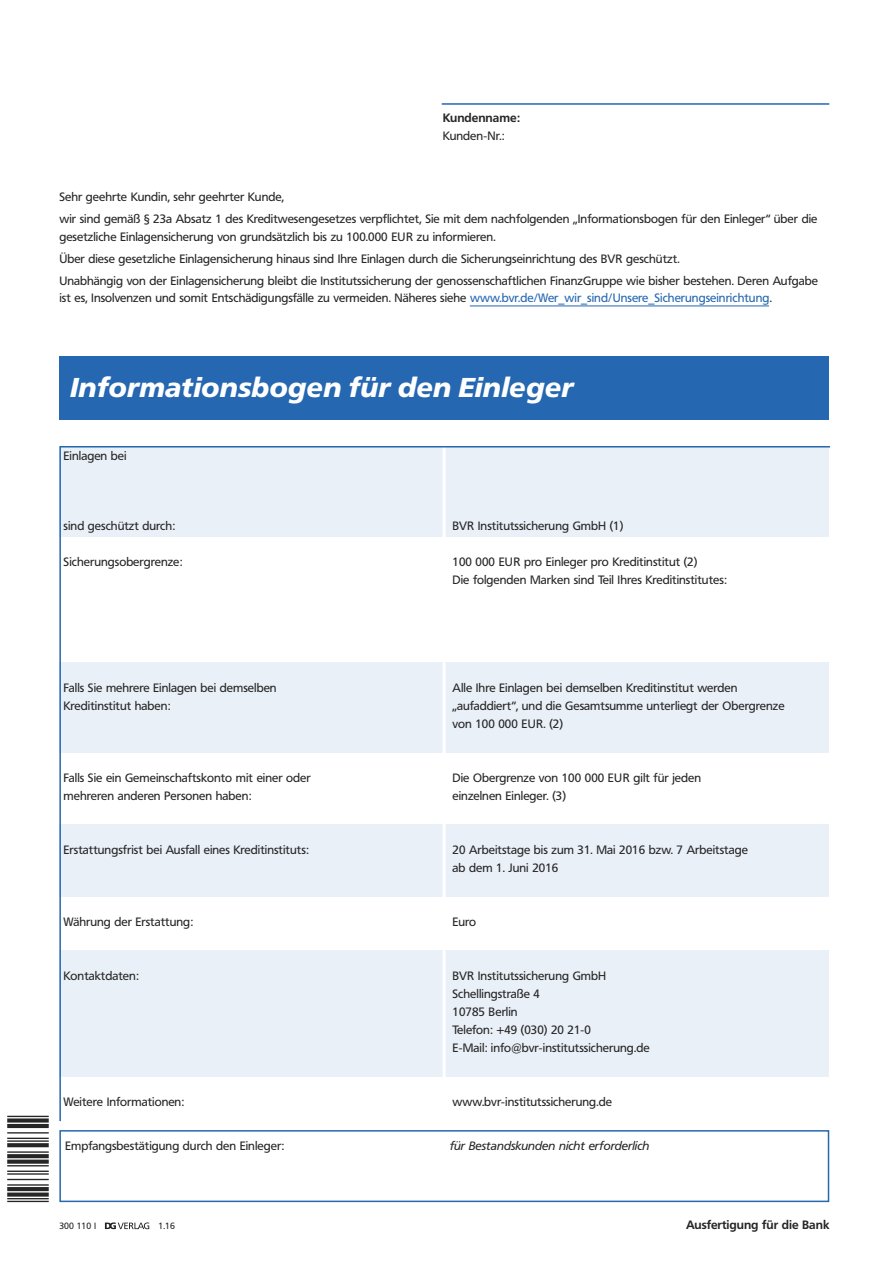
<style>
.page{position:relative;width:893px;height:1263px;background:#fff}
.page>*{position:absolute;margin:0;border:0;box-sizing:border-box;transform-origin:0 0}
.t1{font:italic 900 27px "Frutiger VR";color:#fff}
.t2{font:12px/18px "Frutiger VR";color:#272627}
.t3{font:italic 12px "Frutiger VR";color:#272627}
.t4{font:700 12px "Frutiger VR";color:#272627}
.t5{font:9px "Frutiger VR";color:#272627}
.s1{color:#2567b0}
</style>
<div class="page">
<svg style="left:105px;top:1222px;width:44px;height:7px"></svg>
<div style="left:59px;top:356px;width:770px;height:63px;background:#2567b0"></div>
<div style="left:59px;top:1130px;width:770px;height:72px;border:2px solid #2567b0"></div>
<hr style="left:7px;top:1198px;width:42px;height:1px;background:#272627">
<hr style="left:7px;top:1201px;width:42px;height:1px;background:#272627">
<hr style="left:7px;top:1173px;width:42px;height:2px;background:#272627">
<hr style="left:7px;top:1179px;width:42px;height:1px;background:#272627">
<hr style="left:7px;top:1187px;width:42px;height:4px;background:#272627">
<svg style="left:7px;top:1192px;width:42px;height:4px"></svg>
<hr style="left:7px;top:1184px;width:42px;height:2px;background:#272627">
<hr style="left:7px;top:1170px;width:42px;height:2px;background:#272627">
<hr style="left:7px;top:1151px;width:42px;height:2px;background:#272627">
<svg style="left:7px;top:1154px;width:42px;height:4px"></svg>
<div style="left:7px;top:1159px;width:42px;height:5px;background:#272627"></div>
<hr style="left:7px;top:1165px;width:42px;height:1px;background:#272627">
<hr style="left:7px;top:1140px;width:42px;height:2px;background:#272627">
<hr style="left:7px;top:1132px;width:42px;height:1px;background:#272627">
<hr style="left:7px;top:1124px;width:42px;height:4px;background:#272627">
<svg style="left:7px;top:1143px;width:42px;height:4px"></svg>
<hr style="left:7px;top:1138px;width:42px;height:1px;background:#272627">
<svg style="left:7px;top:1118px;width:42px;height:4px"></svg>
<hr style="left:7px;top:1116px;width:42px;height:1px;background:#272627">
<hr style="left:442px;top:103px;width:387px;height:2px;background:#2567b0">
<svg style="left:59px;top:446px;width:771px;height:676px"></svg>
<hr style="left:470px;top:306px;width:299px;height:1px;background:#2567b0">
<p class="t4" style="left:443px;top:111px;width:79px">Kundenname:</p>
<p class="t2" style="left:443px;top:127px;width:63px">Kunden-Nr.:</p>
<p class="t2" style="left:59px;top:186px;width:759px;line-height:22px">Sehr geehrte Kundin, sehr geehrter Kunde,<br>wir sind gemäß § 23a Absatz 1 des Kreditwesengesetzes verpflichtet, Sie mit dem nachfolgenden „Informationsbogen für den Einleger“ über die</p>
<p class="t2" style="left:59px;top:225px;width:760px;line-height:22px">gesetzliche Einlagensicherung von grundsätzlich bis zu 100.000 EUR zu informieren.<br>Über diese gesetzliche Einlagensicherung hinaus sind Ihre Einlagen durch die Sicherungseinrichtung des BVR geschützt.<br>Unabhängig von der Einlagensicherung bleibt die Institutssicherung der genossenschaftlichen FinanzGruppe wie bisher bestehen. Deren Aufgabe</p>
<p class="t2" style="left:59px;top:289px;width:714px">ist es, Insolvenzen und somit Entschädigungsfälle zu vermeiden. Näheres siehe <span class="s1">www.bvr.de/Wer_wir_sind/Unsere_Sicherungseinrichtung</span>.</p>
<h1 class="t1" style="left:70px;top:373px;width:505px">Informationsbogen für den Einleger</h1>
<p class="t2" style="left:64px;top:446px;width:65px">Einlagen bei</p>
<p class="t2" style="left:64px;top:517px;width:113px">sind geschützt durch:</p>
<p class="t2" style="left:64px;top:552px;width:120px">Sicherungsobergrenze:</p>
<p class="t2" style="left:453px;top:516px;width:172px">BVR Institutssicherung GmbH (1)</p>
<p class="t2" style="left:453px;top:552px;width:276px">100 000 EUR pro Einleger pro Kreditinstitut (2)<br>Die folgenden Marken sind Teil Ihres Kreditinstitutes:</p>
<p class="t2" style="left:64px;top:678px;width:215px">Falls Sie mehrere Einlagen bei demselben<br>Kreditinstitut haben:</p>
<p class="t2" style="left:453px;top:678px;width:334px">Alle Ihre Einlagen bei demselben Kreditinstitut werden „aufaddiert“, und die Gesamtsumme unterliegt der Obergrenze von 100 000 EUR. (2)</p>
<p class="t2" style="left:64px;top:768px;width:249px">Falls Sie ein Gemeinschaftskonto mit einer oder mehreren anderen Personen haben:</p>
<p class="t2" style="left:453px;top:768px;width:250px">Die Obergrenze von 100 000 EUR gilt für jeden einzelnen Einleger. (3)</p>
<p class="t2" style="left:64px;top:840px;width:246px">Erstattungsfrist bei Ausfall eines Kreditinstituts:</p>
<p class="t2" style="left:453px;top:840px;width:297px">20 Arbeitstage bis zum 31. Mai 2016 bzw. 7 Arbeitstage ab dem 1. Juni 2016</p>
<p class="t2" style="left:64px;top:912px;width:131px">Währung der Erstattung:</p>
<p class="t2" style="left:453px;top:912px;width:25px">Euro</p>
<p class="t2" style="left:64px;top:967px;width:76px">Kontaktdaten:</p>
<p class="t2" style="left:453px;top:966px;width:199px">BVR Institutssicherung GmbH<br>Schellingstraße 4<br>10785 Berlin<br>Telefon: +49 (030) 20 21-0<br>E-Mail: info@bvr-institutssicherung.de</p>
<p class="t2" style="left:64px;top:1092px;width:122px">Weitere Informationen:</p>
<p class="t2" style="left:453px;top:1092px;width:161px">www.bvr-institutssicherung.de</p>
<p class="t2" style="left:65px;top:1136px;width:220px">Empfangsbestätigung durch den Einleger:</p>
<p class="t3" style="left:450px;top:1139px;width:201px">für Bestandskunden nicht erforderlich</p>
<p class="t5" style="left:59px;top:1221px;width:38px">300 110 I</p>
<p class="t5" style="left:159px;top:1221px;width:18px">1.16</p>
<p class="t4" style="left:686px;top:1218px;width:145px">Ausfertigung für die Bank</p>
</div>
